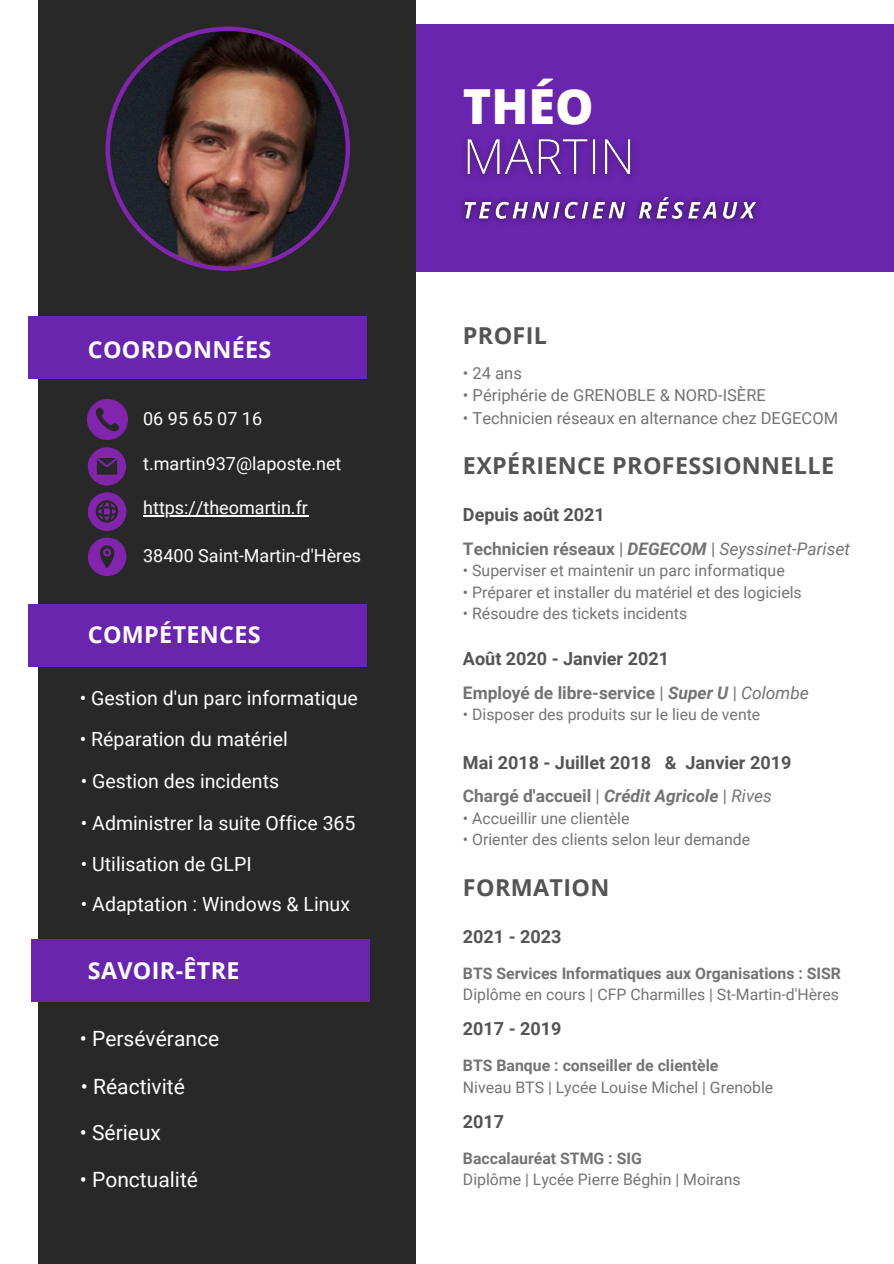
<style>
.page{position:relative;width:894px;height:1264px;background:#fff}
.page>*{position:absolute;margin:0;border:0;box-sizing:border-box;transform-origin:0 0}
.t1{font:800 48.3px "Open Sans";color:#fff}
.t2{font:700 23.25px "Open Sans";letter-spacing:.015em;color:#545454}
.t3{font:700 23.25px "Open Sans";letter-spacing:.015em;color:#fff}
.t4{font:21px "Roboto";color:#fff}
.t5{font:19.5px "Roboto";color:#fff}
.t6{font:700 18px "Roboto";color:#545454}
.t7{font:18px "Roboto";color:#fff}
.t8{font:700 17.4px "Roboto";color:#737373}
.t9{font:16.5px "Roboto";color:#737373}
.t10{font:15.9px "Roboto";color:#737373}
.t11{font:700 15.9px "Roboto";color:#737373}
.s1{font-weight:400}
.s2{font-style:italic}
.s3{font-weight:400;font-style:italic}
</style>
<div class="page">
<div style="left:75px;top:24px;width:818px;height:247px;background:#6925ad"></div>
<div style="left:39px;top:0;width:377px;height:1263px;background:#292829"></div>
<svg style="left:105px;top:26px;width:245px;height:245px"></svg>
<div style="left:88px;top:492px;width:38px;height:39px;background:#8125ad;border-radius:50%"></div>
<div style="left:88px;top:537px;width:38px;height:39px;background:#8125ad;border-radius:50%"></div>
<svg style="left:88px;top:447px;width:38px;height:38px"></svg>
<svg style="left:96px;top:500px;width:22px;height:22px"></svg>
<svg style="left:100px;top:545px;width:14px;height:23px"></svg>
<div style="left:28px;top:316px;width:338px;height:63px;background:#6925ad"></div>
<div style="left:28px;top:604px;width:338px;height:63px;background:#6925ad"></div>
<div style="left:31px;top:939px;width:339px;height:63px;background:#6925ad"></div>
<img style="left:87px;top:399px;width:41px;height:41px">
<hr style="left:143px;top:515px;width:165px;height:1px;background:#fff">
<img style="left:465px;top:138px;width:168px;height:38px">
<img style="left:462px;top:196px;width:296px;height:27px">
<h2 class="t3" style="left:88px;top:333px;width:185px">COORDONNÉES</h2>
<p class="t7" style="left:143px;top:408px;width:120px">06 95 65 07 16</p>
<p class="t7" style="left:143px;top:453px;width:200px">t.martin937@laposte.net</p>
<p class="t7" style="left:143px;top:498px;width:166px">https://theomartin.fr</p>
<p class="t7" style="left:143px;top:545px;width:219px">38400 Saint-Martin-d'Hères</p>
<h2 class="t3" style="left:88px;top:618px;width:174px">COMPÉTENCES</h2>
<p class="t5" style="left:80px;top:686px;width:279px">• Gestion d'un parc informatique</p>
<p class="t5" style="left:80px;top:727px;width:209px">• Réparation du matériel</p>
<p class="t5" style="left:81px;top:769px;width:200px">• Gestion des incidents</p>
<p class="t5" style="left:81px;top:811px;width:276px">• Administrer la suite Office 365</p>
<p class="t5" style="left:81px;top:852px;width:172px">• Utilisation de GLPI</p>
<p class="t5" style="left:81px;top:893px;width:270px">• Adaptation : Windows &amp; Linux</p>
<h2 class="t3" style="left:88px;top:954px;width:153px">SAVOIR-ÊTRE</h2>
<h3 class="t4" style="left:80px;top:1026px;width:141px">• Persévérance</h3>
<h3 class="t4" style="left:81px;top:1074px;width:105px">• Réactivité</h3>
<h3 class="t4" style="left:80px;top:1120px;width:83px">• Sérieux</h3>
<h3 class="t4" style="left:80px;top:1167px;width:120px">• Ponctualité</h3>
<h1 class="t1" style="left:463px;top:72px;width:132px">THÉO</h1>
<h2 class="t2" style="left:463px;top:319px;width:85px">PROFIL</h2>
<p class="t9" style="left:463px;top:363px;width:60px">• 24 ans</p>
<p class="t9" style="left:463px;top:386px;width:304px">• Périphérie de GRENOBLE &amp; NORD-ISÈRE</p>
<p class="t9" style="left:463px;top:408px;width:376px">• Technicien réseaux en alternance chez DEGECOM</p>
<h2 class="t2" style="left:463px;top:449px;width:372px">EXPÉRIENCE PROFESSIONNELLE</h2>
<p class="t6" style="left:463px;top:504px;width:143px">Depuis août 2021</p>
<p class="t8" style="left:463px;top:538px;width:388px">Technicien réseaux <span class="s1">|</span> <span class="s2">DEGECOM</span> <span class="s1">|</span> <span class="s3">Seyssinet-Pariset</span></p>
<p class="t10" style="left:463px;top:561px;width:323px">• Superviser et maintenir un parc informatique</p>
<p class="t10" style="left:463px;top:582px;width:340px">• Préparer et installer du matériel et des logiciels</p>
<p class="t10" style="left:463px;top:604px;width:226px">• Résoudre des tickets incidents</p>
<p class="t6" style="left:463px;top:648px;width:207px">Août 2020 - Janvier 2021</p>
<p class="t8" style="left:463px;top:682px;width:347px">Employé de libre-service <span class="s1">|</span> <span class="s2">Super U</span> <span class="s1">|</span> <span class="s3">Colombe</span></p>
<p class="t10" style="left:463px;top:705px;width:299px">• Disposer des produits sur le lieu de vente</p>
<p class="t6" style="left:463px;top:752px;width:330px">Mai 2018 - Juillet 2018 &amp; Janvier 2019</p>
<p class="t8" style="left:463px;top:786px;width:310px">Chargé d'accueil <span class="s1">|</span> <span class="s2">Crédit Agricole</span> <span class="s1">|</span> <span class="s3">Rives</span></p>
<p class="t10" style="left:463px;top:809px;width:168px">• Accueillir une clientèle</p>
<p class="t10" style="left:463px;top:830px;width:288px">• Orienter des clients selon leur demande</p>
<h2 class="t2" style="left:463px;top:871px;width:148px">FORMATION</h2>
<p class="t6" style="left:463px;top:926px;width:100px">2021 - 2023</p>
<p class="t11" style="left:463px;top:964px;width:379px">BTS Services Informatiques aux Organisations : SISR</p>
<p class="t10" style="left:463px;top:985px;width:377px">Diplôme en cours | CFP Charmilles | St-Martin-d'Hères</p>
<p class="t6" style="left:463px;top:1018px;width:100px">2017 - 2019</p>
<p class="t11" style="left:463px;top:1056px;width:257px">BTS Banque : conseiller de clientèle</p>
<p class="t10" style="left:463px;top:1078px;width:312px">Niveau BTS | Lycée Louise Michel | Grenoble</p>
<p class="t6" style="left:463px;top:1111px;width:43px">2017</p>
<p class="t11" style="left:463px;top:1148px;width:180px">Baccalauréat STMG : SIG</p>
<p class="t10" style="left:463px;top:1170px;width:279px">Diplôme | Lycée Pierre Béghin | Moirans</p>
</div>
